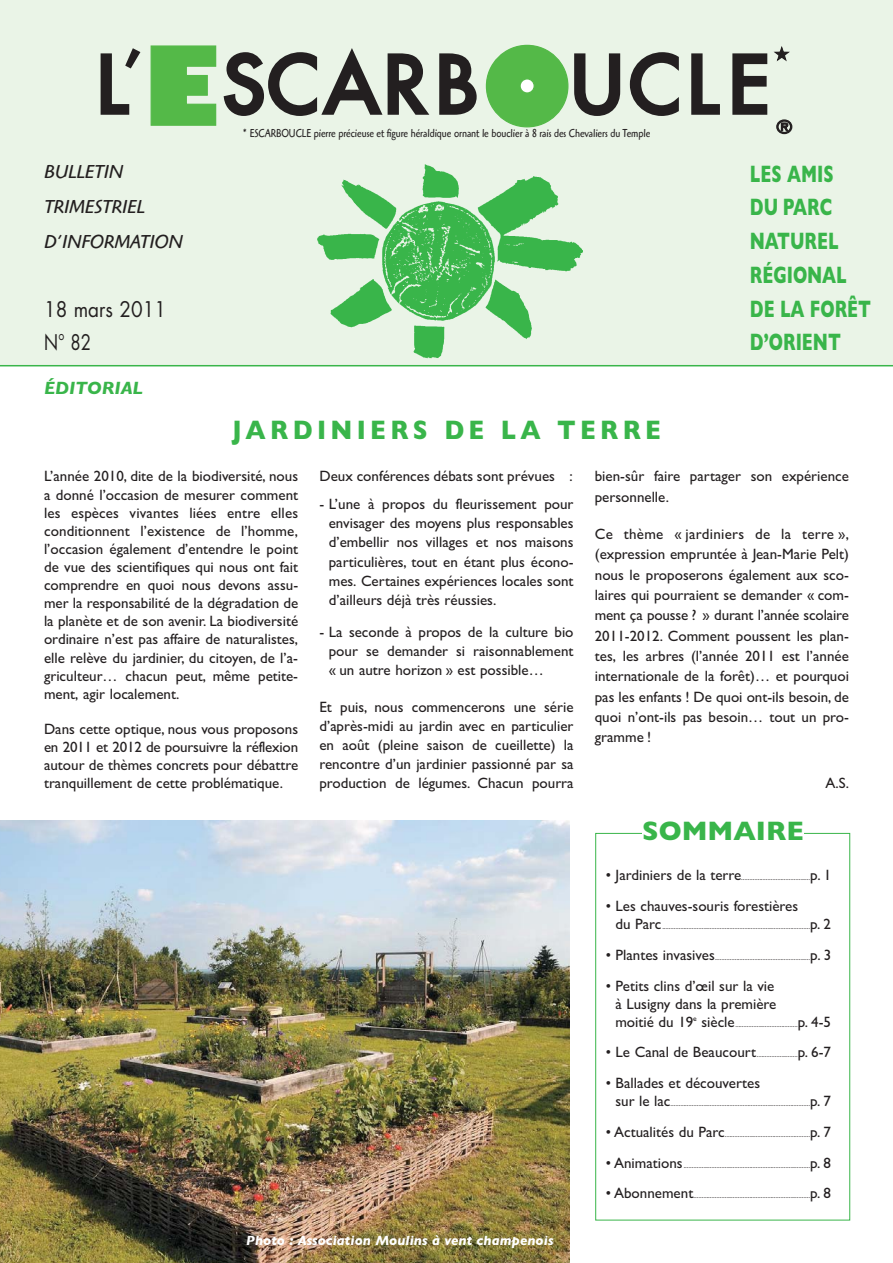
<style>
.page{position:relative;width:893px;height:1263px;background:#fff}
.page>*{position:absolute;margin:0;border:0;box-sizing:border-box;transform-origin:0 0}
.t1{font:27px "Gill Sans Bold TT";letter-spacing:.18em;color:#39b54a;scale:.9 1}
.t2{font:27px "Gill Sans Bold TT";color:#39b54a}
.t3{font:24px/33.6px "Gill Sans Bold TT";color:#39b54a;scale:.7 1}
.t4{font:21px/33.5px "Futura";color:#231f20;scale:.9 1}
.t5{font:italic 19.5px/35px "Highlander";color:#231f20}
.t6{font:italic 700 18px "Gill Sans";color:#39b54a}
.t7{font:15px/18.1px "Gill Sans TT";color:#231f20;text-align:justify}
.t8{font:italic 700 13.5px "Gill Sans";color:#fff}
.t9{font:12px "Highlander";color:#231f20;scale:.8 1}
.t10{font:7.5px "Gill Sans TT";color:#231f20}
.s1{font-size:15px}
</style>
<div class="page">
<div style="left:595px;top:833px;width:255px;height:387px;border:1px solid #39b54a"></div>
<div style="left:642px;top:827px;width:162px;height:13px;background:#fff"></div>
<div style="left:0;top:0;width:893px;height:366px;background:#eaf4e7"></div>
<svg style="left:101px;top:48px;width:40px;height:67px"></svg>
<svg style="left:439px;top:53px;width:38px;height:62px"></svg>
<svg style="left:574px;top:53px;width:47px;height:63px"></svg>
<svg style="left:629px;top:52px;width:50px;height:64px"></svg>
<svg style="left:691px;top:53px;width:29px;height:62px"></svg>
<div style="left:486px;top:45px;width:82px;height:82px;background:#54b948;border-radius:50%"></div>
<div style="left:486px;top:45px;width:82px;height:82px;border:1px solid #54b948;border-radius:50%"></div>
<div style="left:520px;top:79px;width:14px;height:14px;background:#fff;border-radius:50%"></div>
<div style="left:519px;top:78px;width:16px;height:16px;border:1px solid #54b948;border-radius:50%"></div>
<svg style="left:150px;top:45px;width:280px;height:81px"></svg>
<svg style="left:732px;top:46px;width:60px;height:88px"></svg>
<div style="left:777px;top:120px;width:14px;height:13px;border:1px solid #231f20;border-radius:50%"></div>
<div style="left:776px;top:119px;width:16px;height:15px;border:1px solid #231f20;border-radius:50%"></div>
<img style="left:317px;top:164px;width:266px;height:195px">
<hr style="left:0;top:365px;width:893px;height:1px;background:#39b54a">
<img style="left:0;top:821px;width:570px;height:442px">
<h3 class="t5" style="left:44px;top:157px;width:140px">BULLETIN<br>TRIMESTRIEL<br>D’INFORMATION</h3>
<h3 class="t4" style="left:44px;top:294px;width:137px">18 mars 2011<br>N° 82</h3>
<p class="t6" style="left:44px;top:382px;width:100px">ÉDITORIAL</p>
<p class="t9" style="left:243px;top:129px;width:511px">* ESCARBOUCLE pierre précieuse et figure héraldique ornant le bouclier à 8 rais des Chevaliers du Temple</p>
<h1 class="t1" style="left:232px;top:421px;width:478px">JARDINIERS DE LA TERRE</h1>
<h2 class="t3" style="left:750px;top:160px;width:175px">LES AMIS<br>DU PARC<br>NATUREL<br>RÉGIONAL<br>DE LA FORÊT<br>D’ORIENT</h2>
<p class="t7" style="left:44px;top:469px;width:256px">L’année 2010, dite de la biodiversité, nous a donné l’occasion de mesurer comment les espèces vivantes liées entre elles conditionnent l’existence de l’homme, l’occasion également d’entendre le point de vue des scientifiques qui nous ont fait comprendre en quoi nous devons assu&shy;mer la responsabilité de la dégradation de la planète et de son avenir. La biodiversité ordinaire n’est pas affaire de naturalistes, elle relève du jardinier, du citoyen, de l’a&shy;griculteur… chacun peut, même petite&shy;ment, agir localement.</p>
<p class="t7" style="left:44px;top:721px;width:256px">Dans cette optique, nous vous proposons en 2011 et 2012 de poursuivre la réflexion autour de thèmes concrets pour débattre tranquillement de cette problématique.</p>
<p class="t7" style="left:319px;top:469px;width:255px">Deux conférences débats sont prévues :</p>
<p class="t7" style="left:329px;top:496px;width:246px;line-height:19.2px;text-indent:-9px">- L’une à propos du fleurissement pour envisager des moyens plus responsables d’embellir nos villages et nos maisons particulières, tout en étant plus écono&shy;mes. Certaines expériences locales sont d’ailleurs déjà très réussies.</p>
<p class="t7" style="left:329px;top:624px;width:246px;line-height:19.2px;text-indent:-9px">- La seconde à propos de la culture bio pour se demander si raisonnablement « un autre horizon » est possible…</p>
<p class="t7" style="left:319px;top:698px;width:256px;line-height:19.2px">Et puis, nous commencerons une série d’après-midi au jardin avec en particulier en août (pleine saison de cueillette) la rencontre d’un jardinier passionné par sa production de légumes. Chacun pourra</p>
<p class="t8" style="left:246px;top:1235px;width:309px">Photo : Association Moulins à vent champenois</p>
<p class="t7" style="left:595px;top:468px;width:256px;line-height:20.4px">bien-sûr faire partager son expérience personnelle.</p>
<p class="t7" style="left:595px;top:525px;width:256px;line-height:20.4px">Ce thème « jardiniers de la terre », (expression empruntée à Jean-Marie Pelt) nous le proposerons également aux sco&shy;laires qui pourraient se demander « com&shy;ment ça pousse ? » durant l’année scolaire 2011-2012. Comment poussent les plan&shy;tes, les arbres (l’année 2011 est l’année internationale de la forêt)… et pourquoi pas les enfants ! De quoi ont-ils besoin, de quoi n’ont-ils pas besoin… tout un pro&shy;gramme !</p>
<p class="t7" style="left:825px;top:776px;width:25px">A.S.</p>
<h1 class="t2" style="left:642px;top:822px;width:163px">SOMMAIRE</h1>
<p class="t10" style="left:606px;top:875px;width:227px"><span class="s1">• Jardiniers de la terre</span>..........................................<span class="s1">p. 1</span></p>
<p class="t7" style="left:606px;top:899px;width:194px">• Les chauves-souris forestières</p>
<p class="t10" style="left:615px;top:924px;width:217px"><span class="s1">du Parc</span>..........................................................................................<span class="s1">p. 2</span></p>
<p class="t10" style="left:606px;top:955px;width:227px"><span class="s1">• Plantes invasives</span>..........................................................<span class="s1">p. 3</span></p>
<p class="t7" style="left:606px;top:978px;width:172px;text-align:right">• Petits clins d’œil sur la vie à Lusigny dans la première</p>
<p class="t10" style="left:615px;top:1021px;width:217px"><span class="s1">moitié du 19</span>e <span class="s1">siècle</span>......................................<span class="s1">p. 4-5</span></p>
<p class="t10" style="left:606px;top:1052px;width:227px"><span class="s1">• Le Canal de Beaucourt</span>.........................<span class="s1">p. 6-7</span></p>
<p class="t7" style="left:606px;top:1076px;width:156px">• Ballades et découvertes</p>
<p class="t10" style="left:615px;top:1101px;width:217px"><span class="s1">sur le lac</span>.....................................................................................<span class="s1">p. 7</span></p>
<p class="t10" style="left:606px;top:1132px;width:227px"><span class="s1">• Actualités du Parc</span>....................................................<span class="s1">p. 7</span></p>
<p class="t10" style="left:606px;top:1162px;width:227px"><span class="s1">• Animations</span>.............................................................................<span class="s1">p. 8</span></p>
<p class="t10" style="left:606px;top:1193px;width:227px"><span class="s1">• Abonnement</span>.......................................................................<span class="s1">p. 8</span></p>
</div>
